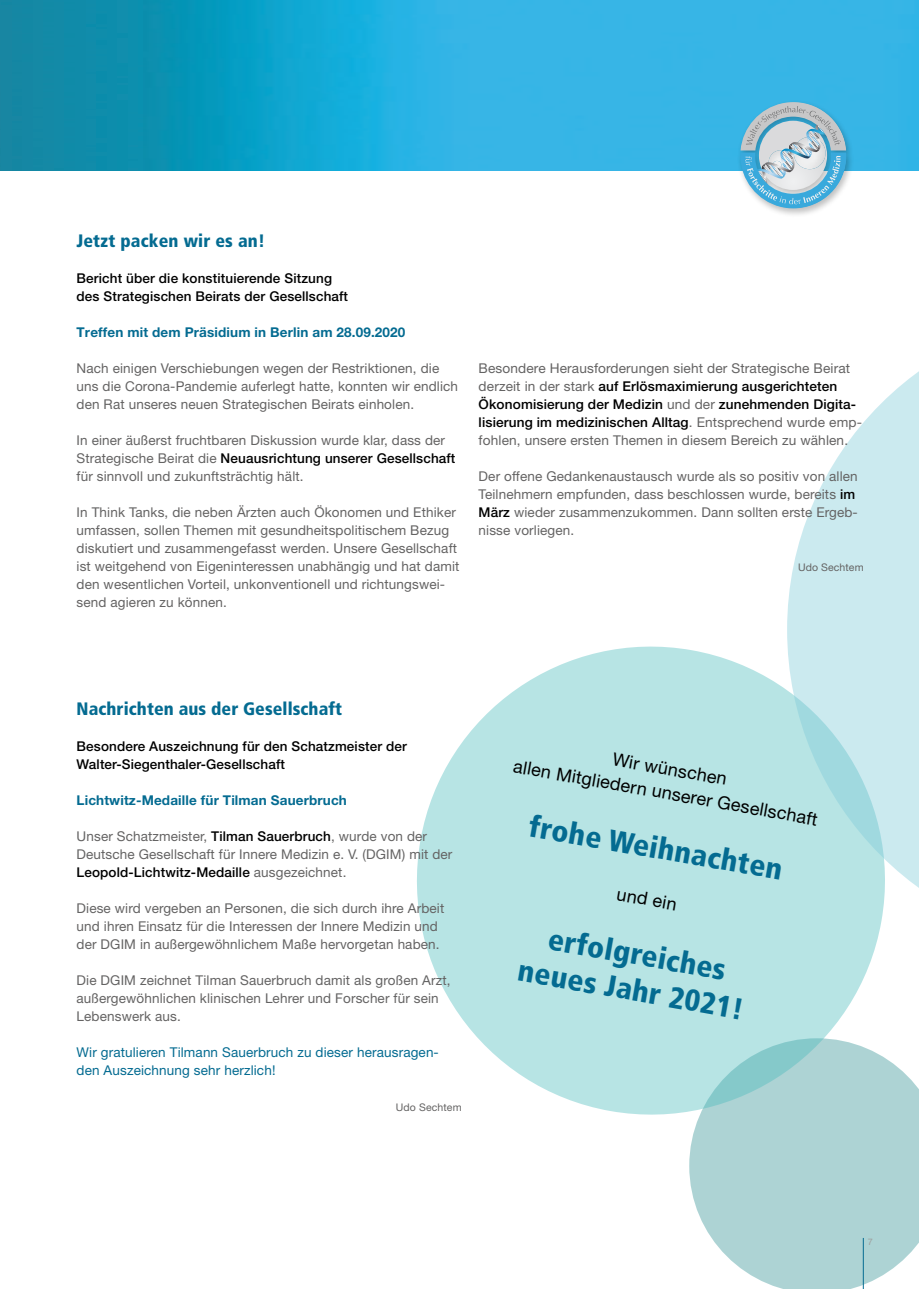
<style>
.page{position:relative;width:919px;height:1289px;background:#fff}
.page>*{position:absolute;margin:0;border:0;box-sizing:border-box;transform-origin:0 0}
.t1{font:900 condensed 30px/36px "Frutiger";color:#046b91;text-align:center}
.t2{font:18px/24px "Helvetica Neue";color:#000;text-align:center}
.t3{font:900 condensed 18px "Frutiger";letter-spacing:.005em;color:#046b91}
.t4{font:13.5px/18px "Helvetica Neue";letter-spacing:.01em;color:#646363}
.t5{font:500 13.5px/18px "Helvetica Neue";letter-spacing:.01em;color:#000}
.t6{font:700 13.5px "Helvetica Neue LT Pro";letter-spacing:.01em;color:#046b91}
.t7{font:13.5px/18px "Helvetica Neue";letter-spacing:.01em;color:#046b91}
.t8{font:10.5px "Helvetica Neue";letter-spacing:.01em;color:#646363}
.t9{font:9px "Helvetica Neue";color:#9d9d9c}
.s1{font-weight:500;color:#000}
</style>
<div class="page">
<div style="left:0;top:0;width:144px;height:170px;background:#118ba8"></div>
<img style="left:144px;top:0;width:774px;height:170px">
<div style="left:736px;top:100px;width:118px;height:118px;background:#000;opacity:.25"></div>
<svg style="left:740px;top:102px;width:106px;height:106px;background:#9cc5d8"></svg>
<svg style="left:689px;top:1072px;width:229px;height:216px;background:#b6d8d8"></svg>
<svg style="left:417px;top:646px;width:486px;height:487px;fill:#b7e4e4"></svg>
<svg style="left:787px;top:372px;width:131px;height:576px;fill:#cbeaef"></svg>
<hr style="left:862px;top:1237px;width:1px;height:51px;background:#046b91">
<h2 class="t3" style="left:77px;top:230px;width:190px">Jetzt packen wir es an!</h2>
<p class="t5" style="left:77px;top:269px;width:273px">Bericht über die konstituierende Sitzung des Strategischen Beirats der Gesellschaft</p>
<p class="t6" style="left:77px;top:324px;width:330px">Treffen mit dem Präsidium in Berlin am 28.09.2020</p>
<p class="t4" style="left:77px;top:359px;width:383px">Nach einigen Verschiebungen wegen der Restriktionen, die uns die Corona-Pandemie auferlegt hatte, konnten wir endlich den Rat unseres neuen Strategischen Beirats einholen.</p>
<p class="t4" style="left:77px;top:431px;width:380px">In einer äußerst fruchtbaren Diskussion wurde klar, dass der<br>Strategische Beirat die <span class="s1">Neuausrichtung unserer Gesellschaft </span>für sinnvoll und zukunftsträchtig hält.</p>
<p class="t4" style="left:77px;top:503px;width:384px">In Think Tanks, die neben Ärzten auch Ökonomen und Ethiker umfassen, sollen Themen mit gesundheitspolitischem Bezug diskutiert und zusammengefasst werden. Unsere Gesellschaft ist weitgehend von Eigeninteressen unabhängig und hat damit den wesentlichen Vorteil, unkonventionell und richtungswei&shy;send agieren zu können.</p>
<p class="t4" style="left:478px;top:359px;width:385px">Besondere Herausforderungen sieht der Strategische Beirat derzeit in der stark <span class="s1">auf Erlösmaximierung ausgerichteten Ökonomisierung der Medizin</span> und der <span class="s1">zunehmenden Digita&shy;lisierung im medizinischen Alltag</span>. Entsprechend wurde emp&shy;fohlen, unsere ersten Themen in diesem Bereich zu wählen.</p>
<p class="t4" style="left:478px;top:467px;width:380px">Der offene Gedankenaustausch wurde als so positiv von allen Teilnehmern empfunden, dass beschlossen wurde, bereits <span class="s1">im März</span> wieder zusammenzukommen. Dann sollten erste Ergeb&shy;nisse vorliegen.</p>
<p class="t8" style="left:798px;top:561px;width:67px">Udo Sechtem</p>
<h2 class="t3" style="left:77px;top:698px;width:267px">Nachrichten aus der Gesellschaft</h2>
<p class="t5" style="left:77px;top:737px;width:332px">Besondere Auszeichnung für den Schatzmeister der<br>Walter-Siegenthaler-Gesellschaft</p>
<p class="t6" style="left:77px;top:792px;width:272px">Lichtwitz-Medaille für Tilman Sauerbruch</p>
<p class="t4" style="left:77px;top:827px;width:377px">Unser Schatzmeister, <span class="s1">Tilman Sauerbruch</span>, wurde von der<br>Deutsche Gesellschaft für Innere Medizin e. V. (DGIM) mit der<br><span class="s1">Leopold-Lichtwitz-Medaille</span> ausgezeichnet.</p>
<p class="t4" style="left:77px;top:899px;width:369px">Diese wird vergeben an Personen, die sich durch ihre Arbeit und ihren Einsatz für die Interessen der Innere Medizin und der DGIM in außergewöhnlichem Maße hervorgetan haben.</p>
<p class="t4" style="left:77px;top:971px;width:375px">Die DGIM zeichnet Tilman Sauerbruch damit als großen Arzt, außergewöhnlichen klinischen Lehrer und Forscher für sein<br>Lebenswerk aus.</p>
<p class="t7" style="left:77px;top:1043px;width:364px">Wir gratulieren Tilmann Sauerbruch zu dieser herausragen&shy;den Auszeichnung sehr herzlich!</p>
<p class="t8" style="left:396px;top:1101px;width:67px">Udo Sechtem</p>
<h2 class="t2" style="left:520px;top:730px;width:310px;rotate:10deg">Wir wünschen<br>allen Mitgliedern unserer Gesellschaft</h2>
<h1 class="t1" style="left:532px;top:807px;width:258px;rotate:10deg">frohe Weihnachten</h1>
<h2 class="t2" style="left:619px;top:881px;width:62px;rotate:10deg">und ein</h2>
<h1 class="t1" style="left:527px;top:916px;width:230px;rotate:10deg">erfolgreiches neues Jahr 2021!</h1>
<p class="t9" style="left:867px;top:1236px;width:7px">7</p>
</div>
